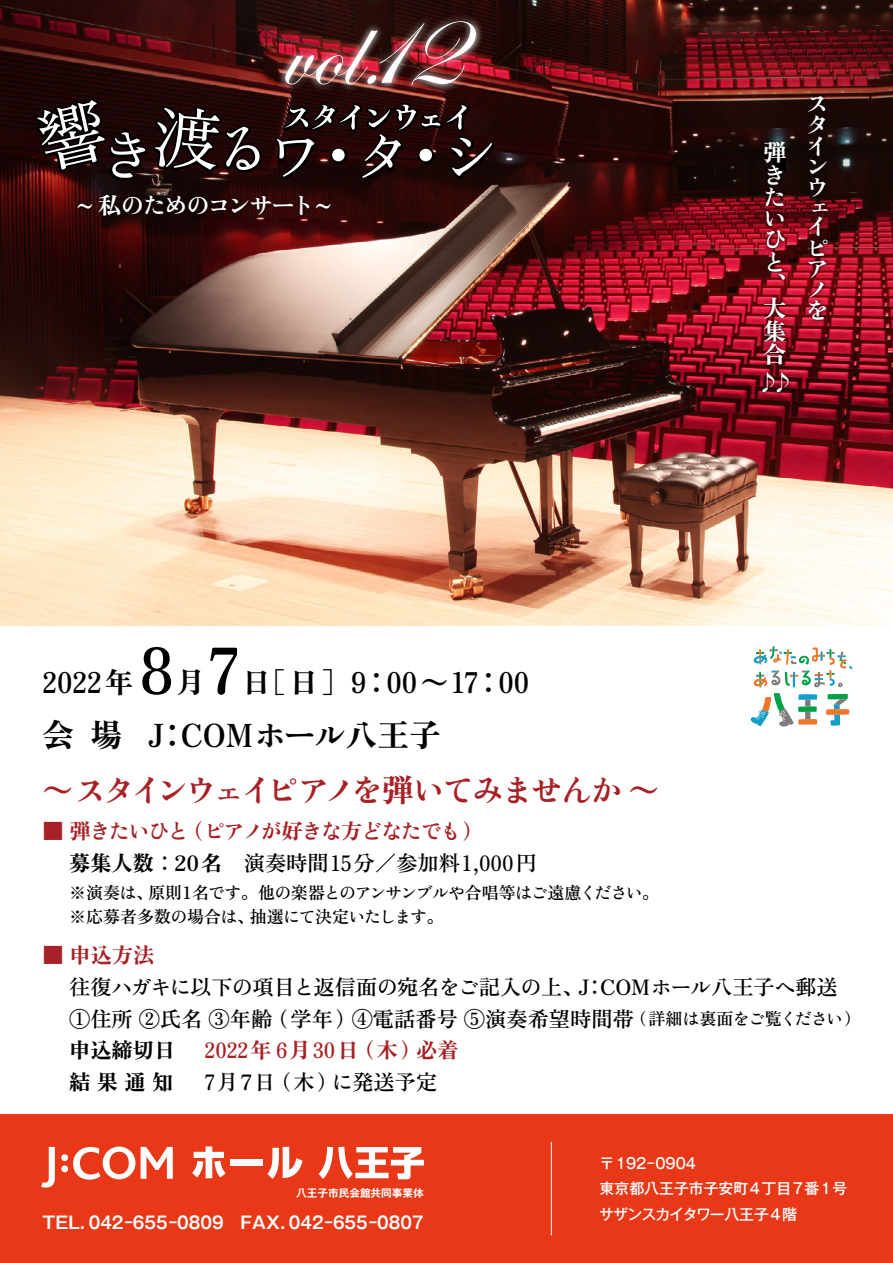
<style>
.page{position:relative;width:893px;height:1263px;background:#fff}
.page>*{position:absolute;margin:0;border:0;box-sizing:border-box;transform-origin:0 0}
.t1{font:900 31.95px "Zen Old Mincho";letter-spacing:-.1em;color:#a72126}
.t2{font:900 31.95px "Zen Old Mincho";color:#000}
.t3{font:900 28.65px "Zen Old Mincho";color:#000;scale:.9 1}
.t4{font:900 23.4px/20.7px "Zen Old Mincho";letter-spacing:-.07em;color:#fff}
.t5{font:700 23.4px "Gothic MB101 Pro";color:#fff}
.t6{font:700 21.3px/32px "Zen Old Mincho";color:#000}
.t7{font:900 21.3px/32px "Zen Old Mincho";letter-spacing:-.06em;color:#a72126}
.t8{font:900 21.3px "Zen Old Mincho";color:#a72126;scale:.9 1}
.t9{font:700 21.3px "Zen Old Mincho";color:#000;scale:.9 1}
.t10{font:900 21.3px "Zen Old Mincho";color:#000}
.t11{font:700 16.95px/23.4px "Zen Old Mincho";letter-spacing:-.04em;color:#000}
.t12{font:700 16.95px "Gothic MB101 Pro De";color:#fff}
.t13{font:500 14.85px/25.5px "Gothic MB101 Pro";color:#fff}
.t14{font:700 10.65px "Gothic MB101 Pro De";color:#fff}
.s1{font-size:63.75px}
.s2{font-weight:400}
.s3{color:#000}
.s4{font-weight:700;color:#000}
.s5{font-size:16.95px}
.s6{font-weight:900}
</style>
<div class="page">
<img style="left:0;top:0;width:893px;height:625px">
<div style="left:0;top:1114px;width:893px;height:149px;background:#e83817"></div>
<hr style="left:551px;top:1142px;width:1px;height:93px;background:#fff">
<svg style="left:35px;top:98px;width:459px;height:82px;background:#230808"></svg>
<svg style="left:451px;top:138px;width:41px;height:38px;background:#3f302f"></svg>
<svg style="left:277px;top:105px;width:163px;height:73px;background:#3a2727"></svg>
<svg style="left:446px;top:105px;width:21px;height:25px"></svg>
<svg style="left:37px;top:100px;width:68px;height:70px"></svg>
<svg style="left:111px;top:132px;width:34px;height:46px"></svg>
<svg style="left:155px;top:108px;width:64px;height:62px"></svg>
<svg style="left:226px;top:127px;width:34px;height:43px"></svg>
<svg style="left:759px;top:93px;width:72px;height:303px;background:#5c0d17"></svg>
<svg style="left:75px;top:191px;width:259px;height:28px;background:#220606"></svg>
<svg style="left:278px;top:14px;width:205px;height:78px;background:#441715"></svg>
<img style="left:285px;top:21px;width:191px;height:64px">
<svg style="left:754px;top:646px;width:99px;height:41px"></svg>
<svg style="left:826px;top:694px;width:23px;height:32px"></svg>
<svg style="left:751px;top:693px;width:66px;height:34px"></svg>
<svg style="left:319px;top:1147px;width:105px;height:32px"></svg>
<div style="left:231px;top:1159px;width:32px;height:7px;background:#fff"></div>
<svg style="left:267px;top:1147px;width:36px;height:32px"></svg>
<svg style="left:192px;top:1146px;width:34px;height:32px"></svg>
<svg style="left:41px;top:1147px;width:14px;height:40px"></svg>
<div style="left:61px;top:1165px;width:7px;height:7px;background:#fff;border-radius:50%"></div>
<div style="left:61px;top:1154px;width:7px;height:7px;background:#fff;border-radius:50%"></div>
<svg style="left:141px;top:1147px;width:32px;height:32px"></svg>
<svg style="left:73px;top:1146px;width:62px;height:34px"></svg>
<p class="t4" style="left:77px;top:196px;width:257px">~ 私のためのコンサート~</p>
<h2 class="t3" style="left:43px;top:665px;width:542px">2022年 <span class="s1">8</span>月<span class="s1">7</span>日<span class="s2">［</span>日<span class="s2">］</span>9：00〜17：00</h2>
<h1 class="t2" style="left:43px;top:715px;width:400px">会場 J：COMホール八王子</h1>
<h1 class="t1" style="left:42px;top:771px;width:619px">〜スタインウェイピアノを弾いてみませんか〜</h1>
<p class="t4" style="left:763px;top:141px;width:24px;line-height:22.5px">弾きたいひと、大集合</p>
<p class="t5" style="left:756px;top:363px;width:39px">♪♪</p>
<p class="t4" style="left:806px;top:94px;width:23px">スタインウェイピアノを</p>
<p class="t7" style="left:69px;top:816px;width:469px;text-indent:-27px">■ 弾きたいひと（ピアノが好きな方どなたでも）<br><span class="s3">募集人数</span><span class="s4">：</span><span class="s3">20名</span> <span class="s4">演奏時間15分／参加料1,000円</span></p>
<p class="t11" style="left:69px;top:882px;width:592px">※演奏は、原則1名です。他の楽器とのアンサンブルや合唱等はご遠慮ください。※応募者多数の場合は、抽選にて決定いたします。</p>
<p class="t7" style="left:43px;top:939px;width:114px">■ 申込方法</p>
<p class="t6" style="left:69px;top:971px;width:794px">往復ハガキに以下の項目と返信面の宛名をご記入の上、J：COMホール八王子へ郵送<br>①住所 ②氏名 ③年齢（学年）④電話番号 ⑤演奏希望時間帯<span class="s5">（詳細は裏面をご覧ください）</span><span class="s6">申込締切日</span></p>
<p class="t8" style="left:205px;top:1037px;width:284px">2022年 6月30日（木）必着</p>
<p class="t10" style="left:69px;top:1069px;width:106px">結果通知</p>
<p class="t9" style="left:205px;top:1070px;width:260px">7月7日（木）に発送予定</p>
<p class="t14" style="left:296px;top:1183px;width:129px">八王子市民会館共同事業体</p>
<p class="t12" style="left:43px;top:1208px;width:383px">TEL. 042-655-0809　FAX. 042-655-0807</p>
<p class="t13" style="left:599px;top:1148px;width:250px">〒192-0904<br>東京都八王子市子安町4丁目7番1号サザンスカイタワー八王子4 階</p>
</div>
